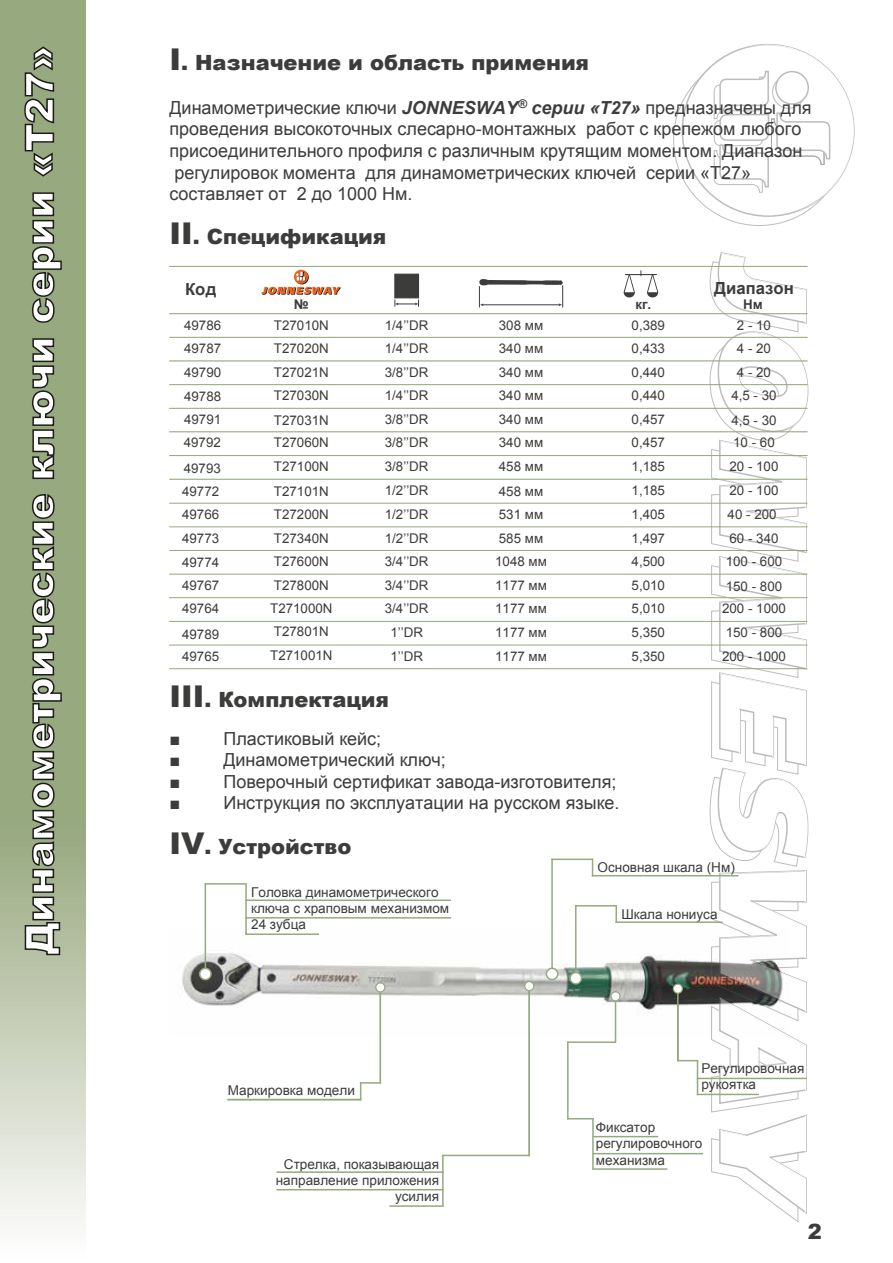
<style>
.page{position:relative;width:893px;height:1263px;background:#fff}
.page>*{position:absolute;margin:0;border:0;box-sizing:border-box;transform-origin:0 0}
.t1{font:900 39px "Arial";color:#fff}
.t2{font:900 21px "Arial";color:#3c3c3b}
.t3{font:18px/21.6px "Arial";color:#3c3c3b}
.t4{font:700 16.65px "Arial";color:#3c3c3b}
.t5{font:13.5px/16.4px "Arial";color:#3c3c3b}
.t6{font:13.35px/23.5px "Arial";color:#3c3c3b;text-align:justify}
.t7{font:700 13.35px "Arial";color:#3c3c3b}
.s1{font-size:30px}
.s2{font-weight:700;font-style:italic}
</style>
<div class="page">
<img style="left:182px;top:928px;width:499px;height:108px">
<svg style="left:681px;top:44px;width:174px;height:1171px"></svg>
<svg style="left:720px;top:253px;width:88px;height:960px"></svg>
<svg style="left:713px;top:45px;width:141px;height:167px"></svg>
<svg style="left:0;top:0;width:85px;height:1224px;background:#abb998"></svg>
<svg style="left:24px;top:493px;width:39px;height:463px;background:#849371"></svg>
<svg style="left:31px;top:338px;width:24px;height:142px;background:#758364"></svg>
<svg style="left:31px;top:192px;width:32px;height:132px;background:#7c8b69"></svg>
<svg style="left:23px;top:45px;width:32px;height:133px;background:#7d8c6a"></svg>
<hr style="left:169px;top:266px;width:638px;height:1px;background:#95a87e">
<hr style="left:169px;top:313px;width:638px;height:1px;background:#95a87e">
<hr style="left:169px;top:337px;width:638px;height:1px;background:#95a87e">
<hr style="left:169px;top:479px;width:638px;height:1px;background:#95a87e">
<hr style="left:169px;top:455px;width:638px;height:1px;background:#95a87e">
<hr style="left:169px;top:431px;width:638px;height:1px;background:#95a87e">
<hr style="left:169px;top:408px;width:638px;height:1px;background:#95a87e">
<hr style="left:169px;top:384px;width:638px;height:1px;background:#95a87e">
<hr style="left:169px;top:361px;width:638px;height:1px;background:#95a87e">
<svg style="left:261px;top:270px;width:80px;height:25px"></svg>
<div style="left:394px;top:274px;width:25px;height:24px;background:#3c3c3b;border:1px solid #3c3c3b"></div>
<svg style="left:395px;top:300px;width:24px;height:7px"></svg>
<svg style="left:479px;top:279px;width:84px;height:28px"></svg>
<svg style="left:624px;top:270px;width:34px;height:27px"></svg>
<hr style="left:169px;top:503px;width:638px;height:1px;background:#95a87e">
<hr style="left:169px;top:645px;width:638px;height:1px;background:#95a87e">
<hr style="left:169px;top:621px;width:638px;height:1px;background:#95a87e">
<hr style="left:169px;top:597px;width:638px;height:1px;background:#95a87e">
<hr style="left:169px;top:574px;width:638px;height:1px;background:#95a87e">
<hr style="left:169px;top:550px;width:638px;height:1px;background:#95a87e">
<hr style="left:169px;top:526px;width:638px;height:1px;background:#95a87e">
<hr style="left:169px;top:668px;width:638px;height:1px;background:#95a87e">
<hr style="left:245px;top:884px;width:2px;height:50px;background:#96a97f">
<hr style="left:246px;top:899px;width:204px;height:2px;background:#96a97f">
<hr style="left:246px;top:917px;width:204px;height:1px;background:#96a97f">
<hr style="left:205px;top:883px;width:40px;height:2px;background:#96a97f">
<hr style="left:205px;top:884px;width:1px;height:90px;background:#96a97f">
<svg style="left:199px;top:967px;width:13px;height:13px"></svg>
<hr style="left:246px;top:933px;width:72px;height:2px;background:#96a97f">
<svg style="left:569px;top:1118px;width:24px;height:1px"></svg>
<hr style="left:594px;top:1136px;width:63px;height:1px;background:#96a97f">
<hr style="left:594px;top:1168px;width:73px;height:2px;background:#96a97f">
<hr style="left:442px;top:1155px;width:2px;height:51px;background:#96a97f">
<hr style="left:277px;top:1171px;width:166px;height:2px;background:#96a97f">
<hr style="left:277px;top:1189px;width:166px;height:1px;background:#96a97f">
<hr style="left:390px;top:1205px;width:53px;height:2px;background:#96a97f">
<hr style="left:528px;top:986px;width:2px;height:169px;background:#96a97f">
<svg style="left:524px;top:981px;width:10px;height:10px"></svg>
<hr style="left:443px;top:1155px;width:86px;height:1px;background:#96a97f">
<hr style="left:380px;top:987px;width:1px;height:96px;background:#96a97f">
<svg style="left:375px;top:982px;width:10px;height:10px"></svg>
<svg style="left:360px;top:1082px;width:20px;height:17px"></svg>
<hr style="left:228px;top:1099px;width:133px;height:1px;background:#96a97f">
<hr style="left:551px;top:859px;width:2px;height:115px;background:#96a97f">
<svg style="left:546px;top:967px;width:12px;height:13px"></svg>
<svg style="left:592px;top:859px;width:1px;height:17px"></svg>
<hr style="left:593px;top:875px;width:145px;height:1px;background:#96a97f">
<hr style="left:575px;top:906px;width:1px;height:72px;background:#96a97f">
<svg style="left:569px;top:972px;width:13px;height:12px"></svg>
<svg style="left:615px;top:906px;width:2px;height:16px"></svg>
<hr style="left:616px;top:921px;width:106px;height:2px;background:#96a97f">
<hr style="left:576px;top:905px;width:39px;height:1px;background:#96a97f">
<hr style="left:615px;top:996px;width:1px;height:46px;background:#96a97f">
<svg style="left:610px;top:991px;width:11px;height:10px"></svg>
<hr style="left:592px;top:1119px;width:2px;height:50px;background:#96a97f">
<hr style="left:594px;top:1153px;width:108px;height:1px;background:#96a97f">
<hr style="left:568px;top:1041px;width:46px;height:2px;background:#96a97f">
<hr style="left:567px;top:1042px;width:2px;height:77px;background:#96a97f">
<hr style="left:677px;top:988px;width:2px;height:73px;background:#96a97f">
<svg style="left:673px;top:983px;width:10px;height:11px"></svg>
<hr style="left:697px;top:1062px;width:1px;height:32px;background:#96a97f">
<hr style="left:697px;top:1078px;width:109px;height:1px;background:#96a97f">
<svg style="left:679px;top:1060px;width:18px;height:1px"></svg>
<hr style="left:698px;top:1094px;width:60px;height:1px;background:#96a97f">
<hr style="left:552px;top:858px;width:40px;height:2px;background:#96a97f">
<h1 class="t1" style="left:11px;top:955px;width:911px;rotate:-90deg">Динамометрические ключи серии «Т27»</h1>
<h2 class="t2" style="left:169px;top:48px;width:421px"><span class="s1">I</span>. Назначение и область примения</h2>
<p class="t3" style="left:169px;top:97px;width:644px">Динамометрические ключи <span class="s2">JONNESWAY</span><sup>®</sup> <span class="s2">серии «Т27»</span> предназначены для проведения высокоточных слесарно-монтажных работ с крепежом любого присоединительного профиля с различным крутящим моментом. Диапазон регулировок момента для динамометрических ключей серии «Т27» составляет от 2 до 1000 Нм.</p>
<h2 class="t2" style="left:169px;top:222px;width:218px"><span class="s1">II</span>. Спецификация</h2>
<p class="t4" style="left:185px;top:278px;width:33px">Код</p>
<p class="t7" style="left:294px;top:295px;width:16px">№</p>
<p class="t4" style="left:714px;top:277px;width:81px">Диапазон</p>
<p class="t7" style="left:635px;top:295px;width:17px">кг.</p>
<p class="t7" style="left:743px;top:295px;width:21px">Нм</p>
<p class="t6" style="left:385px;top:313px;width:45px">1/4’’DR 1/4’’DR 3/8’’DR 1/4’’DR 3/8’’DR 3/8’’DR 3/8’’DR</p>
<p class="t6" style="left:499px;top:313px;width:46px">308 мм 340 мм 340 мм 340 мм 340 мм 340 мм 458 мм</p>
<p class="t6" style="left:632px;top:313px;width:35px">0,389<br>0,433<br>0,440<br>0,440<br>0,457<br>0,457<br>1,185</p>
<p class="t6" style="left:731px;top:313px;width:47px;text-align:center">2 - 10<br>4 - 20<br>4 - 20<br>4,5 - 30<br>4,5 - 30</p>
<p class="t6" style="left:184px;top:313px;width:39px">49786<br>49787<br>49790<br>49788<br>49791<br>49792</p>
<p class="t6" style="left:184px;top:456px;width:39px">49793</p>
<p class="t6" style="left:274px;top:313px;width:56px">T27010N T27020N T27021N T27030N T27031N</p>
<p class="t6" style="left:274px;top:431px;width:56px">T27060N<br>T27100N</p>
<p class="t6" style="left:729px;top:431px;width:51px">10 - 60<br>20 - 100</p>
<p class="t6" style="left:385px;top:479px;width:45px;text-align:center">1/2’’DR<br>1/2’’DR<br>1/2’’DR<br>3/4’’DR<br>3/4’’DR<br>3/4’’DR<br>1’’DR</p>
<p class="t6" style="left:495px;top:479px;width:53px;text-align:left">458 мм<br>531 мм<br>585 мм<br>1048 мм<br>1177 мм<br>1177 мм<br>1177 мм</p>
<p class="t6" style="left:632px;top:479px;width:35px">1,185<br>1,405<br>1,497<br>4,500<br>5,010<br>5,010<br>5,350</p>
<p class="t6" style="left:726px;top:479px;width:58px;text-align:left">20 - 100<br>40 - 200<br>60 - 340<br>100 - 600<br>150 - 800</p>
<p class="t6" style="left:182px;top:479px;width:39px">49772<br>49766<br>49773<br>49774<br>49767<br>49764</p>
<p class="t6" style="left:274px;top:479px;width:56px">T27101N T27200N T27340N T27600N T27800N</p>
<p class="t6" style="left:270px;top:596px;width:64px">T271000N<br>T27801N</p>
<p class="t6" style="left:722px;top:597px;width:65px">200 - 1000<br>150 - 800</p>
<p class="t6" style="left:182px;top:622px;width:39px">49789</p>
<p class="t6" style="left:182px;top:644px;width:39px">49765</p>
<p class="t6" style="left:270px;top:644px;width:64px">T271001N</p>
<p class="t6" style="left:390px;top:644px;width:34px">1’’DR</p>
<p class="t6" style="left:495px;top:644px;width:53px">1177 мм</p>
<p class="t6" style="left:632px;top:644px;width:35px">5,350</p>
<p class="t6" style="left:722px;top:644px;width:65px">200 - 1000</p>
<h2 class="t2" style="left:169px;top:684px;width:221px"><span class="s1">III</span>. Комплектация</h2>
<h3 class="t3" style="left:169px;top:728px;width:213px">■ Пластиковый кейс;</h3>
<h3 class="t3" style="left:169px;top:749px;width:278px">■ Динамометрический ключ;</h3>
<h3 class="t3" style="left:169px;top:771px;width:449px">■ Поверочный сертификат завода-изготовителя;</h3>
<h3 class="t3" style="left:169px;top:792px;width:452px">■ Инструкция по эксплуатации на русcком языке.</h3>
<h2 class="t2" style="left:169px;top:831px;width:183px"><span class="s1">IV</span>. Устройство</h2>
<p class="t5" style="left:598px;top:859px;width:139px">Основная шкала (Нм)</p>
<p class="t5" style="left:621px;top:906px;width:98px">Шкала нониуса</p>
<p class="t5" style="left:251px;top:884px;width:200px">Головка динамометрического ключа с храповым механизмом<br>24 зубца</p>
<p class="t5" style="left:228px;top:1082px;width:129px">Маркировка модели</p>
<p class="t5" style="left:701px;top:1060px;width:104px">Регулировочная рукоятка</p>
<p class="t5" style="left:596px;top:1119px;width:108px">Фиксатор регулировочного</p>
<p class="t5" style="left:284px;top:1156px;width:157px">Стрелка, показывающая</p>
<p class="t5" style="left:596px;top:1152px;width:71px">механизма</p>
<p class="t5" style="left:276px;top:1172px;width:165px;text-align:right">направление приложения усилия</p>
<h2 class="t2" style="left:808px;top:1216px;width:16px">2</h2>
</div>
